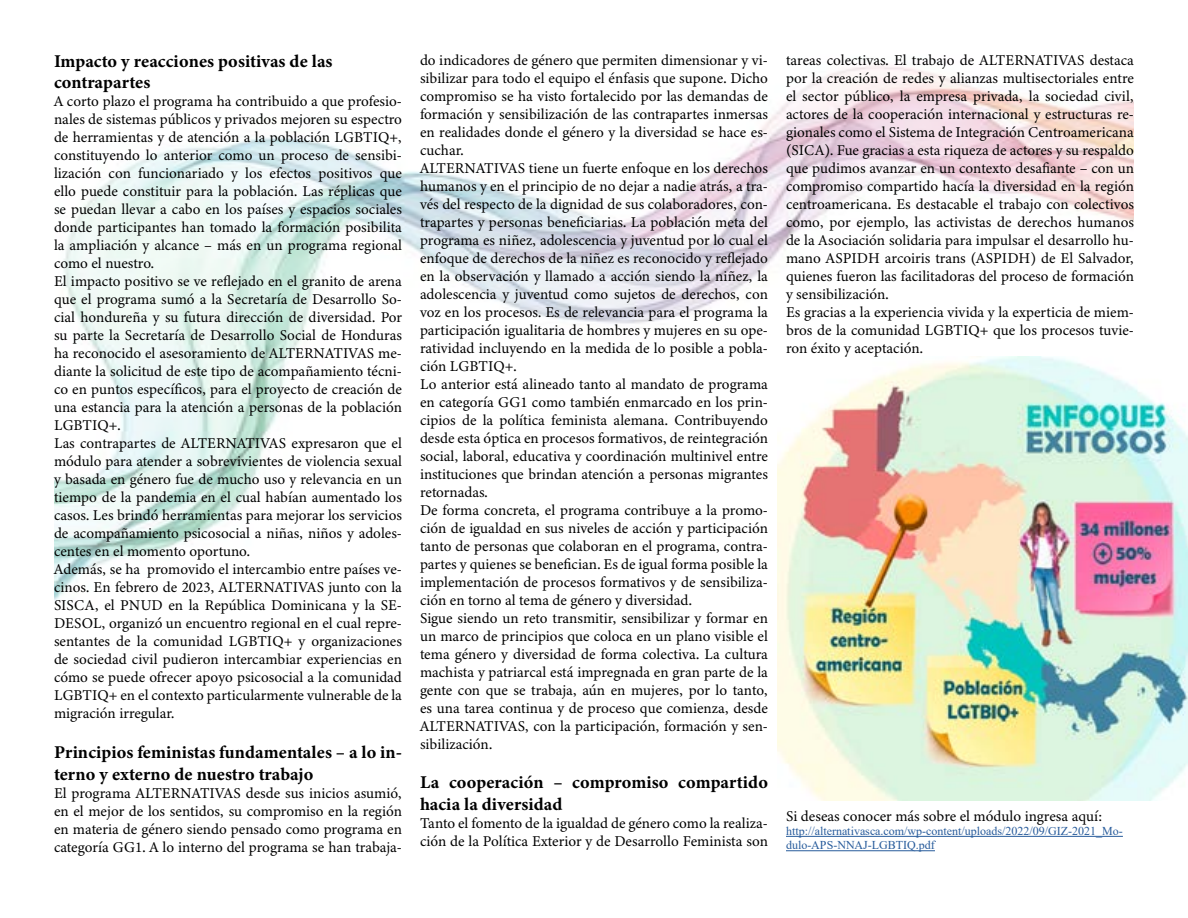
<style>
.page{position:relative;width:1188px;height:918px;background:#fff}
.page>*{position:absolute;margin:0;border:0;box-sizing:border-box;transform-origin:0 0}
.t1{font:18px/21.6px "Minion Variable Concept";letter-spacing:.025em;color:#000}
.t2{font:15px/18px "Minion Variable Concept";color:#000}
.t3{font:12px/14.4px "Times New Roman";color:#275b9b}
</style>
<div class="page">
<img style="left:54px;top:65px;width:1080px;height:787px">
<img style="left:777px;top:356px;width:411px;height:445px">
<hr style="left:786px;top:836px;width:337px;height:1px;background:#275b9b">
<hr style="left:786px;top:850px;width:149px;height:1px;background:#275b9b">
<p class="t1" style="left:54px;top:50px;width:280px">Impacto y reacciones positivas de las contrapartes</p>
<p class="t2" style="left:54px;top:92px;width:350px">A corto plazo el programa ha contribuido a que profesio&shy;nales de sistemas públicos y privados mejoren su espectro de herramientas y de atención a la población LGBTIQ+, constituyendo lo anterior como un proceso de sensibi&shy;lización con funcionariado y los efectos positivos que ello puede constituir para la población. Las réplicas que se puedan llevar a cabo en los países y espacios sociales donde participantes han tomado la formación posibilita la ampliación y alcance – más en un programa regional como el nuestro.<br>El impacto positivo se ve reflejado en el granito de arena que el programa sumó a la Secretaría de Desarrollo So&shy;cial hondureña y su futura dirección de diversidad. Por su parte la Secretaría de Desarrollo Social de Honduras ha reconocido el asesoramiento de ALTERNATIVAS me&shy;diante la solicitud de este tipo de acompañamiento técni&shy;co en puntos específicos, para el proyecto de creación de una estancia para la atención a personas de la población LGBTIQ+.<br>Las contrapartes de ALTERNATIVAS expresaron que el módulo para atender a sobrevivientes de violencia sexual y basada en género fue de mucho uso y relevancia en un tiempo de la pandemia en el cual habían aumentado los casos. Les brindó herramientas para mejorar los servicios de acompañamiento psicosocial a niñas, niños y adoles&shy;centes en el momento oportuno.<br>Además, se ha promovido el intercambio entre países ve&shy;cinos. En febrero de 2023, ALTERNATIVAS junto con la SISCA, el PNUD en la República Dominicana y la SE-DESOL, organizó un encuentro regional en el cual repre&shy;sentantes de la comunidad LGBTIQ+ y organizaciones de sociedad civil pudieron intercambiar experiencias en cómo se puede ofrecer apoyo psicosocial a la comunidad LGBTIQ+ en el contexto particularmente vulnerable de la migración irregular.</p>
<p class="t1" style="left:54px;top:741px;width:349px">Principios feministas fundamentales – a lo in&shy;terno y externo de nuestro trabajo</p>
<p class="t2" style="left:54px;top:784px;width:350px;text-align:justify">El programa ALTERNATIVAS desde sus inicios asumió, en el mejor de los sentidos, su compromiso en la región en materia de género siendo pensado como programa en categoría GG1. A lo interno del programa se han trabaja-</p>
<p class="t2" style="left:420px;top:51px;width:350px">do indicadores de género que permiten dimensionar y vi&shy;sibilizar para todo el equipo el énfasis que supone. Dicho compromiso se ha visto fortalecido por las demandas de formación y sensibilización de las contrapartes inmersas en realidades donde el género y la diversidad se hace es&shy;cuchar.<br>ALTERNATIVAS tiene un fuerte enfoque en los derechos humanos y en el principio de no dejar a nadie atrás, a tra&shy;vés del respecto de la dignidad de sus colaboradores, con&shy;trapartes y personas beneficiarias. La población meta del programa es niñez, adolescencia y juventud por lo cual el enfoque de derechos de la niñez es reconocido y reflejado en la observación y llamado a acción siendo la niñez, la adolescencia y juventud como sujetos de derechos, con voz en los procesos. Es de relevancia para el programa la participación igualitaria de hombres y mujeres en su ope&shy;ratividad incluyendo en la medida de lo posible a pobla&shy;ción LGBTIQ+.<br>Lo anterior está alineado tanto al mandato de programa en categoría GG1 como también enmarcado en los prin&shy;cipios de la política feminista alemana. Contribuyendo desde esta óptica en procesos formativos, de reintegración social, laboral, educativa y coordinación multinivel entre instituciones que brindan atención a personas migrantes retornadas.<br>De forma concreta, el programa contribuye a la promo&shy;ción de igualdad en sus niveles de acción y participación tanto de personas que colaboran en el programa, contra&shy;partes y quienes se benefician. Es de igual forma posible la implementación de procesos formativos y de sensibiliza&shy;ción en torno al tema de género y diversidad.<br>Sigue siendo un reto transmitir, sensibilizar y formar en un marco de principios que coloca en un plano visible el tema género y diversidad de forma colectiva. La cultura machista y patriarcal está impregnada en gran parte de la gente con que se trabaja, aún en mujeres, por lo tanto, es una tarea continua y de proceso que comienza, desde ALTERNATIVAS, con la participación, formación y sen&shy;sibilización.</p>
<p class="t1" style="left:420px;top:772px;width:349px">La cooperación – compromiso compartido hacia la diversidad</p>
<p class="t2" style="left:420px;top:814px;width:349px">Tanto el fomento de la igualdad de género como la realiza&shy;ción de la Política Exterior y de Desarrollo Feminista son</p>
<p class="t2" style="left:786px;top:51px;width:350px">tareas colectivas. El trabajo de ALTERNATIVAS destaca por la creación de redes y alianzas multisectoriales entre el sector público, la empresa privada, la sociedad civil, actores de la cooperación internacional y estructuras re&shy;gionales como el Sistema de Integración Centroamericana (SICA). Fue gracias a esta riqueza de actores y su respaldo que pudimos avanzar en un contexto desafiante – con un compromiso compartido hacía la diversidad en la región centroamericana. Es destacable el trabajo con colectivos como, por ejemplo, las activistas de derechos humanos de la Asociación solidaria para impulsar el desarrollo hu&shy;mano ASPIDH arcoiris trans (ASPIDH) de El Salvador, quienes fueron las facilitadoras del proceso de formación y sensibilización.<br>Es gracias a la experiencia vivida y la experticia de miem&shy;bros de la comunidad LGBTIQ+ que los procesos tuvie&shy;ron éxito y aceptación.</p>
<p class="t2" style="left:786px;top:807px;width:318px">Si deseas conocer más sobre el módulo ingresa aquí:</p>
<p class="t3" style="left:786px;top:823px;width:338px">http://alternativasca.com/wp-content/uploads/2022/09/GIZ-2021_Mo&shy;dulo-APS-NNAJ-LGBTIQ.pdf</p>
</div>
